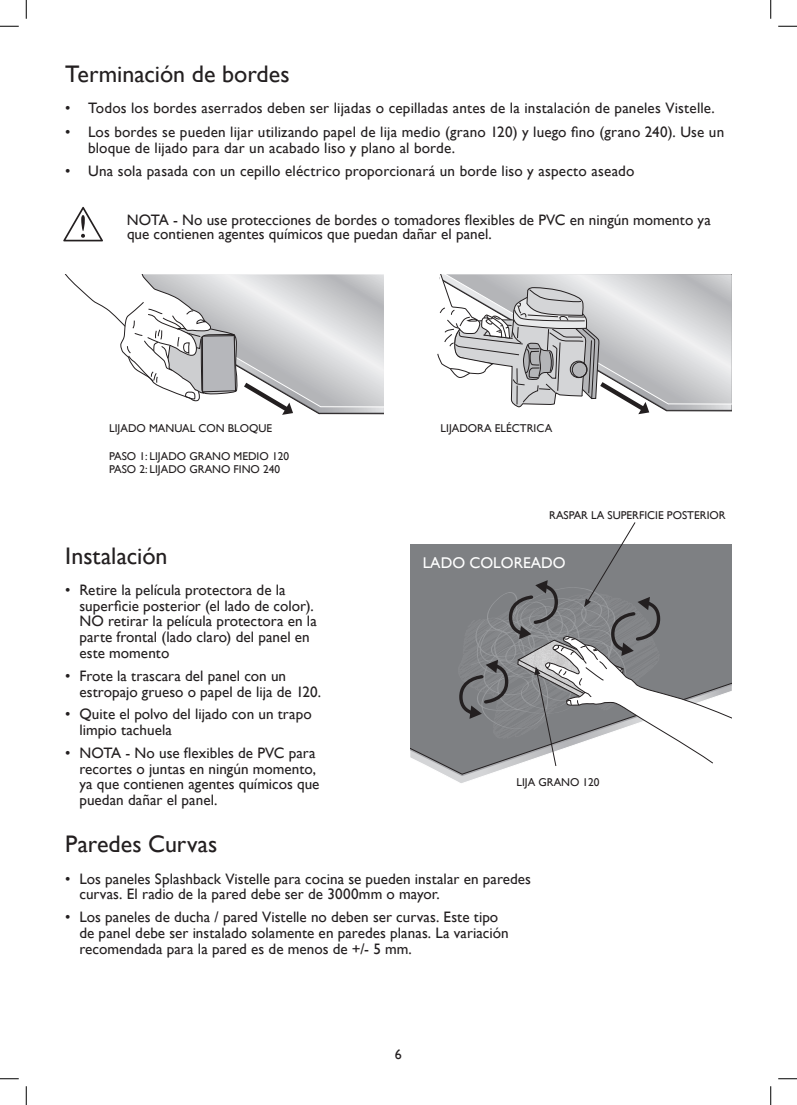
<style>
.page{position:relative;width:797px;height:1105px;background:#fff}
.page>*{position:absolute;margin:0;border:0;box-sizing:border-box;transform-origin:0 0}
.t1{font:24px "Gill Sans";color:#231f20}
.t2{font:15.5px "Gill Sans";color:#fff}
.t3{font:15.12px/15.8px "Gill Sans";letter-spacing:.005em;color:#231f20}
.t4{font:14px "Gill Sans";color:#231f20}
.t5{font:11.38px/12.6px "Gill Sans";color:#231f20}
</style>
<div class="page">
<svg style="left:63px;top:207px;width:40px;height:34px"></svg>
<svg style="left:296px;top:274px;width:88px;height:134px;background:#d1d1d4"></svg>
<svg style="left:64px;top:274px;width:232px;height:141px"></svg>
<svg style="left:652px;top:274px;width:79px;height:131px;background:#d1d2d4"></svg>
<svg style="left:437px;top:274px;width:215px;height:140px"></svg>
<svg style="left:410px;top:544px;width:98px;height:230px;background:#848689"></svg>
<svg style="left:458px;top:522px;width:273px;height:245px"></svg>
<svg style="left:0;top:25px;width:19px;height:2px"></svg>
<svg style="left:778px;top:25px;width:19px;height:2px"></svg>
<svg style="left:0;top:1078px;width:19px;height:1px"></svg>
<svg style="left:778px;top:1078px;width:19px;height:1px"></svg>
<svg style="left:25px;top:0;width:2px;height:19px"></svg>
<svg style="left:25px;top:1086px;width:2px;height:19px"></svg>
<svg style="left:770px;top:0;width:1px;height:19px"></svg>
<svg style="left:770px;top:1086px;width:1px;height:19px"></svg>
<p class="t1" style="left:65px;top:60px;width:226px">Terminación de bordes</p>
<p class="t3" style="left:65px;top:100px;width:651px">• Todos los bordes aserrados deben ser lijadas o cepilladas antes de la instalación de paneles Vistelle.</p>
<p class="t3" style="left:88px;top:123px;width:637px;line-height:16.2px;text-indent:-23px">• Los bordes se pueden lijar utilizando papel de lija medio (grano 120) y luego fino (grano 240). Use un bloque de lijado para dar un acabado liso y plano al borde.</p>
<p class="t3" style="left:65px;top:163px;width:570px">• Una sola pasada con un cepillo eléctrico proporcionará un borde liso y aspecto aseado</p>
<p class="t3" style="left:127px;top:213px;width:585px;line-height:13.9px">NOTA - No use protecciones de bordes o tomadores flexibles de PVC en ningún momento ya que contienen agentes químicos que puedan dañar el panel.</p>
<p class="t5" style="left:109px;top:421px;width:164px">LIJADO MANUAL CON BLOQUE</p>
<p class="t5" style="left:109px;top:450px;width:181px">PASO 1: LIJADO GRANO MEDIO 120<br>PASO 2: LIJADO GRANO FINO 240</p>
<p class="t5" style="left:440px;top:421px;width:113px">LIJADORA ELÉCTRICA</p>
<p class="t5" style="left:549px;top:508px;width:178px">RASPAR LA SUPERFICIE POSTERIOR</p>
<p class="t2" style="left:422px;top:553px;width:144px">LADO COLOREADO</p>
<p class="t1" style="left:65px;top:541px;width:104px">Instalación</p>
<p class="t3" style="left:79px;top:582px;width:239px;text-indent:-14px">• Retire la película protectora de la superficie posterior (el lado de color).<br>NO retirar la película protectora en la parte frontal (lado claro) del panel en este momento</p>
<p class="t3" style="left:79px;top:668px;width:243px;text-indent:-14px">• Frote la trascara del panel con un estropajo grueso o papel de lija de 120.</p>
<p class="t3" style="left:79px;top:706px;width:234px;text-indent:-14px">• Quite el polvo del lijado con un trapo limpio tachuela</p>
<p class="t3" style="left:79px;top:745px;width:241px;text-indent:-14px">• NOTA - No use flexibles de PVC para recortes o juntas en ningún momento, ya que contienen agentes químicos que puedan dañar el panel.</p>
<p class="t1" style="left:65px;top:830px;width:153px">Paredes Curvas</p>
<p class="t3" style="left:79px;top:870px;width:453px;text-indent:-14px">• Los paneles Splashback Vistelle para cocina se pueden instalar en paredes curvas. El radio de la pared debe ser de 3000mm o mayor.</p>
<p class="t3" style="left:79px;top:909px;width:431px;text-indent:-14px">• Los paneles de ducha / pared Vistelle no deben ser curvas. Este tipo de panel debe ser instalado solamente en paredes planas. La variación recomendada para la pared es de menos de +/- 5 mm.</p>
<p class="t5" style="left:516px;top:775px;width:85px">LIJA GRANO 120</p>
<p class="t4" style="left:395px;top:1046px;width:9px">6</p>
</div>
